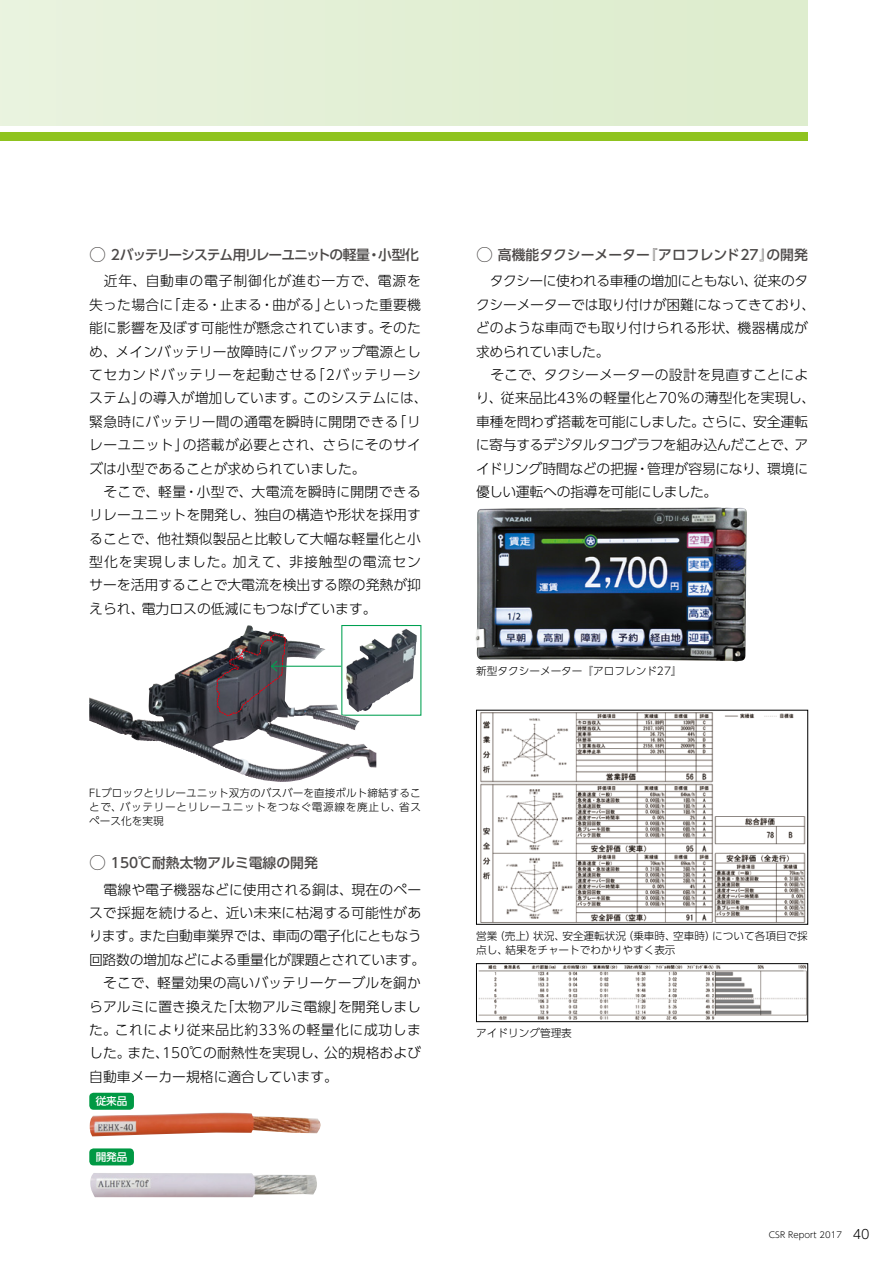
<style>
.page{position:relative;width:893px;height:1263px;background:#fff}
.page>*{position:absolute;margin:0;border:0;box-sizing:border-box;transform-origin:0 0}
.t1{font:300 13.8px/23.4px "UD Shin Go Pro";letter-spacing:.005em;color:#000}
.t2{font:300 13.8px/23.4px "UD Shin Go Pro";letter-spacing:-.015em;color:#000}
.t3{font:300 13.8px/26.8px "UD Shin Go Pro";letter-spacing:-.03em;color:#000}
.t4{font:500 13.8px/26.8px "UD Shin Go Pro";letter-spacing:-.08em;color:#4c4948}
.t5{font:300 10.65px/13.8px "UD Shin Go Pro";color:#000;text-align:justify}
.t6{font:500 10.65px "UD Shin Go Pro";color:#fff}
.t7{font:300 8.55px "UD Shin Go Pro";color:#000}
.s1{font-size:16.95px}
.s2{font-weight:300;color:#000}
.s3{font-weight:500;font-size:16.95px;color:#4c4948}
.s4{font-weight:500;color:#4c4948}
.s5{font-size:12.75px}
</style>
<div class="page">
<div style="left:0;top:0;width:808px;height:125px;background:#e2efd5"></div>
<div style="left:0;top:132px;width:808px;height:8px;background:#8fc31f"></div>
<svg style="left:341px;top:625px;width:80px;height:91px"></svg>
<img style="left:89px;top:625px;width:159px;height:126px">
<img style="left:90px;top:1113px;width:231px;height:23px">
<img style="left:90px;top:1173px;width:227px;height:24px">
<img style="left:475px;top:507px;width:272px;height:155px">
<img style="left:480px;top:712px;width:326px;height:210px">
<img style="left:478px;top:965px;width:328px;height:55px">
<div style="left:476px;top:963px;width:332px;height:59px;border:1px solid #000"></div>
<img style="left:346px;top:629px;width:67px;height:83px">
<hr style="left:271px;top:666px;width:70px;height:1px;background:#00a051">
<svg style="left:216px;top:633px;width:70px;height:84px;background:#565056"></svg>
<div style="left:89px;top:1093px;width:45px;height:17px;background:#094;border-radius:4px"></div>
<div style="left:89px;top:1148px;width:45px;height:17px;background:#094;border-radius:4px"></div>
<p class="t4" style="left:89px;top:240px;width:333px"><span class="s1">○</span> 2バッテリーシステム用リレーユニットの軽量・小型化<span class="s2">　近年、自動車の電子制御化が進む一方で、電源を</span></p>
<p class="t1" style="left:89px;top:292px;width:340px">失った場合に「走る・止まる・曲がる」といった重要機能に影響を及ぼす可能性が懸念されています。そのため、メインバッテリー故障時にバックアップ電源としてセカンドバッテリーを起動させる「2バッテリーシステム」の導入が増加しています。このシステムには、緊急時にバッテリー間の通電を瞬時に開閉できる「リレーユニット」の搭載が必要とされ、さらにそのサイズは小型であることが求められていました。<br>　そこで、軽量・小型で、大電流を瞬時に開閉できるリレーユニットを開発し、独自の構造や形状を採用することで、他社類似製品と比較して大幅な軽量化と小型化を実現しました。加えて、非接触型の電流センサーを活用することで大電流を検出する際の発熱が抑えられ、電力ロスの低減にもつなげています。</p>
<p class="t5" style="left:89px;top:786px;width:333px">FLブロックとリレーユニット双方のバスバーを直接ボルト締結することで、バッテリーとリレーユニットをつなぐ電源線を廃止し、省スペース化を実現</p>
<p class="t1" style="left:89px;top:848px;width:333px;line-height:26.8px"><span class="s3">○</span> <span class="s4">150℃耐熱太物アルミ電線の開発<br></span>　電線や電子機器などに使用される銅は、現在のペー</p>
<p class="t1" style="left:89px;top:900px;width:338px">スで採掘を続けると、近い未来に枯渇する可能性があります。また自動車業界では、車両の電子化にともなう回路数の増加などによる重量化が課題とされています。　そこで、軽量効果の高いバッテリーケーブルを銅からアルミに置き換えた「太物アルミ電線」を開発しました。これにより従来品比約33％の軽量化に成功しました。また、150℃の耐熱性を実現し、公的規格および自動車メーカー規格に適合しています。</p>
<p class="t6" style="left:96px;top:1092px;width:33px">従来品</p>
<p class="t6" style="left:96px;top:1148px;width:33px">開発品</p>
<p class="t3" style="left:476px;top:240px;width:334px"><span class="s3">○</span> <span class="s4">高機能タクシーメーター『アロフレンド27』の開発</span>　タクシーに使われる車種の増加にともない、従来のタ</p>
<p class="t2" style="left:476px;top:292px;width:341px">クシーメーターでは取り付けが困難になってきており、どのような車両でも取り付けられる形状、機器構成が求められていました。<br>　そこで、タクシーメーターの設計を見直すことにより、従来品比43％の軽量化と70％の薄型化を実現し、車種を問わず搭載を可能にしました。さらに、安全運転に寄与するデジタルタコグラフを組み込んだことで、アイドリング時間などの把握・管理が容易になり、環境に優しい運転への指導を可能にしました。</p>
<p class="t5" style="left:476px;top:664px;width:207px">新型タクシーメーター『アロフレンド27』</p>
<p class="t5" style="left:476px;top:928px;width:333px">営業（売上）状況、安全運転状況（乗車時、空車時）について各項目で採点し、結果をチャートでわかりやすく表示</p>
<p class="t5" style="left:476px;top:1026px;width:97px">アイドリング管理表</p>
<p class="t7" style="left:769px;top:1228px;width:102px">CSR Report 2017 <span class="s5">40</span></p>
</div>
